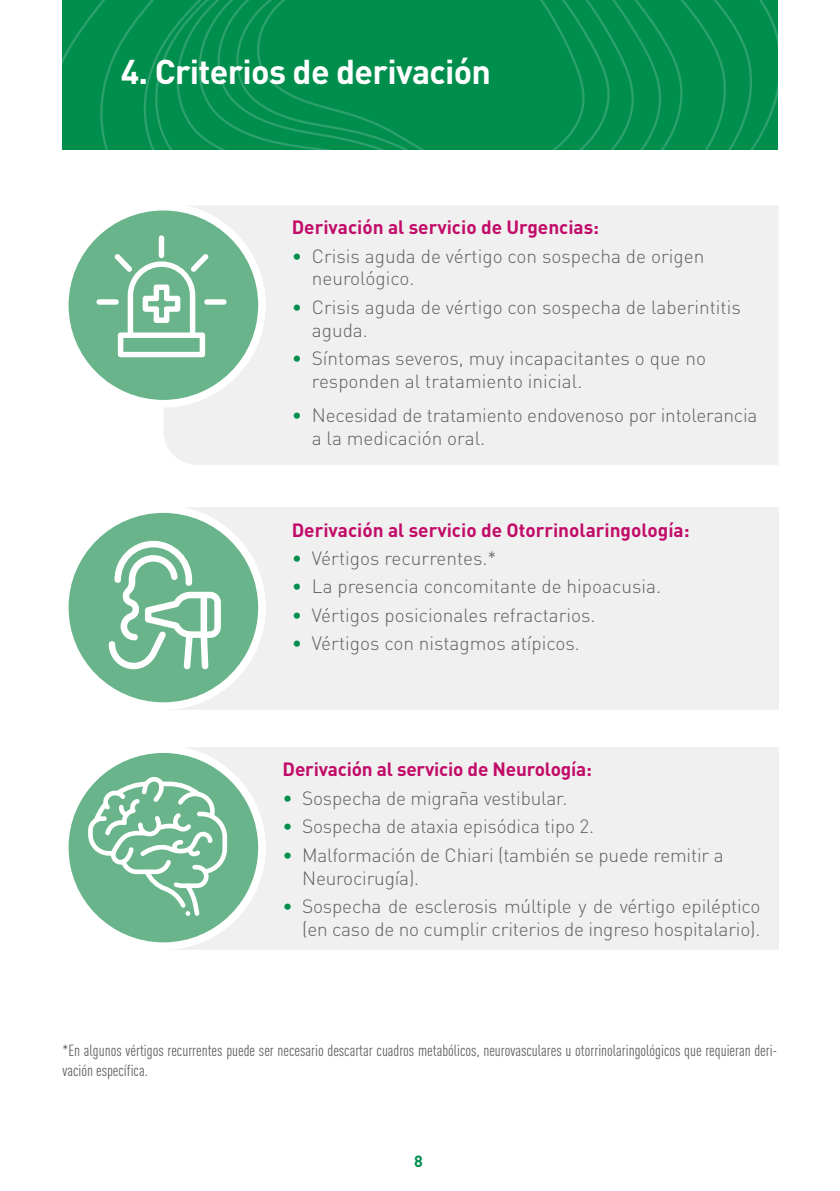
<style>
.page{position:relative;width:840px;height:1191px;background:#fff}
.page>*{position:absolute;margin:0;border:0;box-sizing:border-box;transform-origin:0 0}
.t1{font:700 34px "DIN Pro";letter-spacing:-.02em;color:#fff}
.t2{font:300 19px/22.8px "DIN Pro";letter-spacing:-.01em;color:#616160}
.t3{font:700 19px "DIN Pro";color:#c20b68}
.t4{font:condensed 16px/19.2px "DIN Pro";color:#616160}
.t5{font:700 16px "DIN Pro";color:#008e4d}
.s1{color:#008e4d}
</style>
<div class="page">
<div style="left:164px;top:206px;width:614px;height:259px;background:#f0f0f0"></div>
<div style="left:65px;top:207px;width:197px;height:197px;background:#69b48a;border-radius:50%"></div>
<div style="left:61px;top:203px;width:204px;height:204px;border:8px solid #fff;border-radius:50%"></div>
<div style="left:163px;top:508px;width:615px;height:202px;background:#f0f0f0"></div>
<div style="left:65px;top:509px;width:197px;height:197px;background:#69b48a;border-radius:50%"></div>
<div style="left:61px;top:505px;width:204px;height:205px;border:8px solid #fff;border-radius:50%"></div>
<div style="left:163px;top:748px;width:615px;height:202px;background:#f0f0f0"></div>
<svg style="left:65px;top:749px;width:197px;height:197px;background:#7ebe9a"></svg>
<div style="left:61px;top:745px;width:204px;height:205px;border:8px solid #fff;border-radius:50%"></div>
<div style="left:159px;top:235px;width:5px;height:23px;background:#fff;border-radius:3px"></div>
<div style="left:204px;top:299px;width:22px;height:6px;background:#fff;border-radius:3px"></div>
<div style="left:96px;top:299px;width:23px;height:6px;background:#fff;border-radius:3px"></div>
<svg style="left:114px;top:254px;width:94px;height:103px"></svg>
<svg style="left:109px;top:541px;width:112px;height:128px"></svg>
<div style="left:200px;top:592px;width:7px;height:46px;background:#fff;border-radius:3px"></div>
<svg style="left:62px;top:0;width:715px;height:149px;background:#038f4f"></svg>
<svg style="left:88px;top:776px;width:139px;height:140px"></svg>
<h1 class="t1" style="left:121px;top:43px;width:372px">4. Criterios de derivación</h1>
<p class="t3" style="left:291px;top:211px;width:309px">Derivación al servicio de Urgencias:</p>
<p class="t2" style="left:311px;top:243px;width:394px;text-indent:-20px"><span class="s1">•</span> Crisis aguda de vértigo con sospecha de origen neurológico.</p>
<p class="t2" style="left:311px;top:294px;width:430px;text-indent:-20px"><span class="s1">•</span> Crisis aguda de vértigo con sospecha de laberintitis aguda.</p>
<p class="t2" style="left:311px;top:345px;width:395px;text-indent:-20px"><span class="s1">•</span> Síntomas severos, muy incapacitantes o que no responden al tratamiento inicial.</p>
<p class="t2" style="left:311px;top:402px;width:447px;text-indent:-20px"><span class="s1">•</span> Necesidad de tratamiento endovenoso por intolerancia a la medicación oral.</p>
<p class="t3" style="left:291px;top:514px;width:399px">Derivación al servicio de Otorrinolaringología:</p>
<p class="t2" style="left:291px;top:545px;width:206px"><span class="s1">•</span> Vértigos recurrentes.*</p>
<p class="t2" style="left:291px;top:573px;width:371px"><span class="s1">•</span> La presencia concomitante de hipoacusia.</p>
<p class="t2" style="left:291px;top:602px;width:305px"><span class="s1">•</span> Vértigos posicionales refractarios.</p>
<p class="t2" style="left:291px;top:630px;width:289px"><span class="s1">•</span> Vértigos con nistagmos atípicos.</p>
<p class="t3" style="left:282px;top:753px;width:311px">Derivación al servicio de Neurología:</p>
<p class="t2" style="left:282px;top:785px;width:286px"><span class="s1">•</span> Sospecha de migraña vestibular.</p>
<p class="t2" style="left:282px;top:813px;width:313px"><span class="s1">•</span> Sospecha de ataxia episódica tipo 2.</p>
<p class="t2" style="left:302px;top:841px;width:423px;text-indent:-19px"><span class="s1">•</span> Malformación de Chiari (también se puede remitir a<br>Neurocirugía).</p>
<p class="t2" style="left:282px;top:893px;width:479px;text-align:right"><span class="s1">•</span> Sospecha de esclerosis múltiple y de vértigo epiléptico (en caso de no cumplir criterios de ingreso hospitalario).</p>
<p class="t4" style="left:62px;top:1040px;width:716px">*En algunos vértigos recurrentes puede ser necesario descartar cuadros metabólicos, neurovasculares u otorrinolaringológicos que requieran deri&shy;vación específica.</p>
<p class="t5" style="left:414px;top:1148px;width:10px">8</p>
</div>
